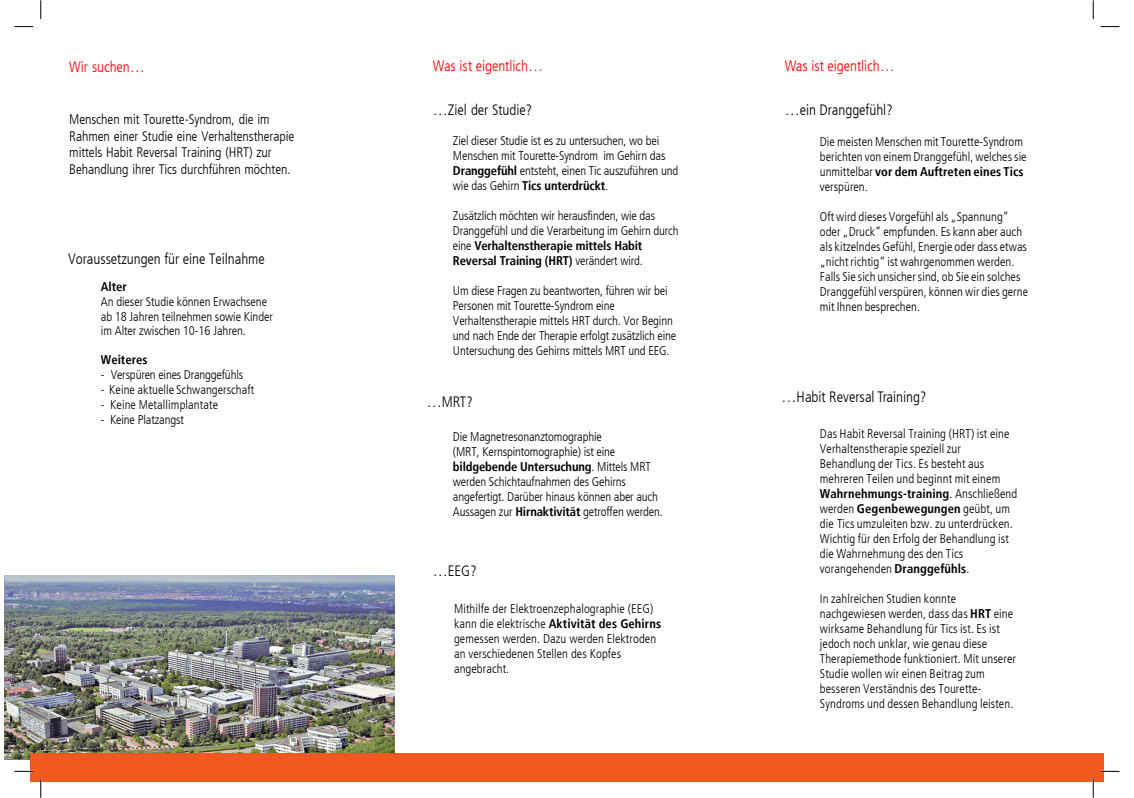
<style>
.page{position:relative;width:1134px;height:798px;background:#fff}
.page>*{position:absolute;margin:0;border:0;box-sizing:border-box;transform-origin:0 0}
.t1{font:300 condensed 15px "Frutiger LT";letter-spacing:-.005em;color:#000}
.t2{font:300 condensed 15px "Frutiger LT";letter-spacing:-.005em;color:#f00}
.t3{font:300 condensed 13.75px/16.5px "Frutiger LT";letter-spacing:-.005em;color:#000}
.t4{font:300 condensed 12.62px/15px "Frutiger LT";letter-spacing:.005em;color:#000}
.t5{font:700 condensed 12.62px "Frutiger LT";color:#000}
.s1{font-weight:700}
</style>
<div class="page">
<img style="left:4px;top:575px;width:390px;height:184px">
<div style="left:30px;top:753px;width:1074px;height:28px;background:#f15921"></div>
<svg style="left:14px;top:26px;width:19px;height:1px"></svg>
<svg style="left:1101px;top:26px;width:18px;height:1px"></svg>
<svg style="left:14px;top:770px;width:19px;height:1px"></svg>
<svg style="left:1101px;top:770px;width:18px;height:1px"></svg>
<svg style="left:40px;top:0;width:2px;height:19px"></svg>
<svg style="left:40px;top:778px;width:2px;height:19px"></svg>
<svg style="left:1092px;top:0;width:2px;height:19px"></svg>
<svg style="left:1092px;top:778px;width:2px;height:19px"></svg>
<p class="t2" style="left:69px;top:58px;width:77px">Wir suchen…</p>
<p class="t3" style="left:69px;top:112px;width:227px">Menschen mit Tourette-Syndrom, die im Rahmen einer Studie eine Verhaltenstherapie mittels Habit Reversal Training (HRT) zur Behandlung ihrer Tics durchführen möchten.</p>
<p class="t1" style="left:68px;top:250px;width:198px">Voraussetzungen für eine Teilnahme</p>
<p class="t5" style="left:101px;top:279px;width:28px">Alter</p>
<p class="t4" style="left:101px;top:294px;width:174px">An dieser Studie können Erwachsene ab 18 Jahren teilnehmen sowie Kinder im Alter zwischen 10-16 Jahren.</p>
<p class="t5" style="left:101px;top:352px;width:48px">Weiteres</p>
<p class="t4" style="left:101px;top:367px;width:144px">- Verspüren eines Dranggefühls</p>
<p class="t4" style="left:101px;top:382px;width:155px">- Keine aktuelle Schwangerschaft</p>
<p class="t4" style="left:101px;top:397px;width:119px">- Keine Metallimplantate</p>
<p class="t4" style="left:101px;top:412px;width:84px">- Keine Platzangst</p>
<p class="t2" style="left:433px;top:58px;width:112px">Was ist eigentlich…</p>
<p class="t1" style="left:433px;top:101px;width:101px">…Ziel der Studie?</p>
<p class="t4" style="left:453px;top:133px;width:227px">Ziel dieser Studie ist es zu untersuchen, wo bei Menschen mit Tourette-Syndrom im Gehirn das <span class="s1">Dranggefühl</span> entsteht, einen Tic auszuführen und wie das Gehirn <span class="s1">Tics unterdrückt</span>.</p>
<p class="t4" style="left:453px;top:208px;width:227px">Zusätzlich möchten wir herausfinden, wie das Dranggefühl und die Verarbeitung im Gehirn durch eine <span class="s1">Verhaltenstherapie mittels Habit Reversal Training (HRT)</span> verändert wird.</p>
<p class="t4" style="left:453px;top:283px;width:225px">Um diese Fragen zu beantworten, führen wir bei Personen mit Tourette-Syndrom eine Verhaltenstherapie mittels HRT durch. Vor Beginn und nach Ende der Therapie erfolgt zusätzlich eine Untersuchung des Gehirns mittels MRT und EEG.</p>
<p class="t1" style="left:427px;top:393px;width:47px">…MRT?</p>
<p class="t4" style="left:453px;top:429px;width:211px">Die Magnetresonanztomographie<br>(MRT, Kernspintomographie) ist eine <span class="s1">bildgebende Untersuchung</span>. Mittels MRT werden Schichtaufnahmen des Gehirns angefertigt. Darüber hinaus können aber auch Aussagen zur <span class="s1">Hirnaktivität</span> getroffen werden.</p>
<p class="t1" style="left:433px;top:562px;width:45px">…EEG?</p>
<p class="t4" style="left:454px;top:600px;width:209px">Mithilfe der Elektroenzephalographie (EEG) kann die elektrische <span class="s1">Aktivität des Gehirns </span>gemessen werden. Dazu werden Elektroden an verschiedenen Stellen des Kopfes angebracht.</p>
<p class="t2" style="left:785px;top:57px;width:112px">Was ist eigentlich…</p>
<p class="t1" style="left:785px;top:101px;width:110px">…ein Dranggefühl?</p>
<p class="t4" style="left:820px;top:134px;width:208px">Die meisten Menschen mit Tourette-Syndrom berichten von einem Dranggefühl, welches sie unmittelbar <span class="s1">vor dem Auftreten eines Tics </span>verspüren.</p>
<p class="t4" style="left:820px;top:209px;width:210px">Oft wird dieses Vorgefühl als „Spannung“ oder „Druck“ empfunden. Es kann aber auch als kitzelndes Gefühl, Energie oder dass etwas „nicht richtig“ ist wahrgenommen werden.<br>Falls Sie sich unsicher sind, ob Sie ein solches Dranggefühl verspüren, können wir dies gerne mit Ihnen besprechen.</p>
<p class="t1" style="left:782px;top:388px;width:146px">…Habit Reversal Training?</p>
<p class="t4" style="left:820px;top:426px;width:199px">Das Habit Reversal Training (HRT) ist eine Verhaltenstherapie speziell zur Behandlung der Tics. Es besteht aus mehreren Teilen und beginnt mit einem <span class="s1">Wahrnehmungs-training</span>. Anschließend werden <span class="s1">Gegenbewegungen</span> geübt, um die Tics umzuleiten bzw. zu unterdrücken.<br>Wichtig für den Erfolg der Behandlung ist die Wahrnehmung des den Tics vorangehenden <span class="s1">Dranggefühls</span>.</p>
<p class="t4" style="left:820px;top:591px;width:198px">In zahlreichen Studien konnte nachgewiesen werden, dass das <span class="s1">HRT</span> eine wirksame Behandlung für Tics ist. Es ist jedoch noch unklar, wie genau diese Therapiemethode funktioniert. Mit unserer Studie wollen wir einen Beitrag zum besseren Verständnis des Tourette-Syndroms und dessen Behandlung leisten.</p>
</div>
